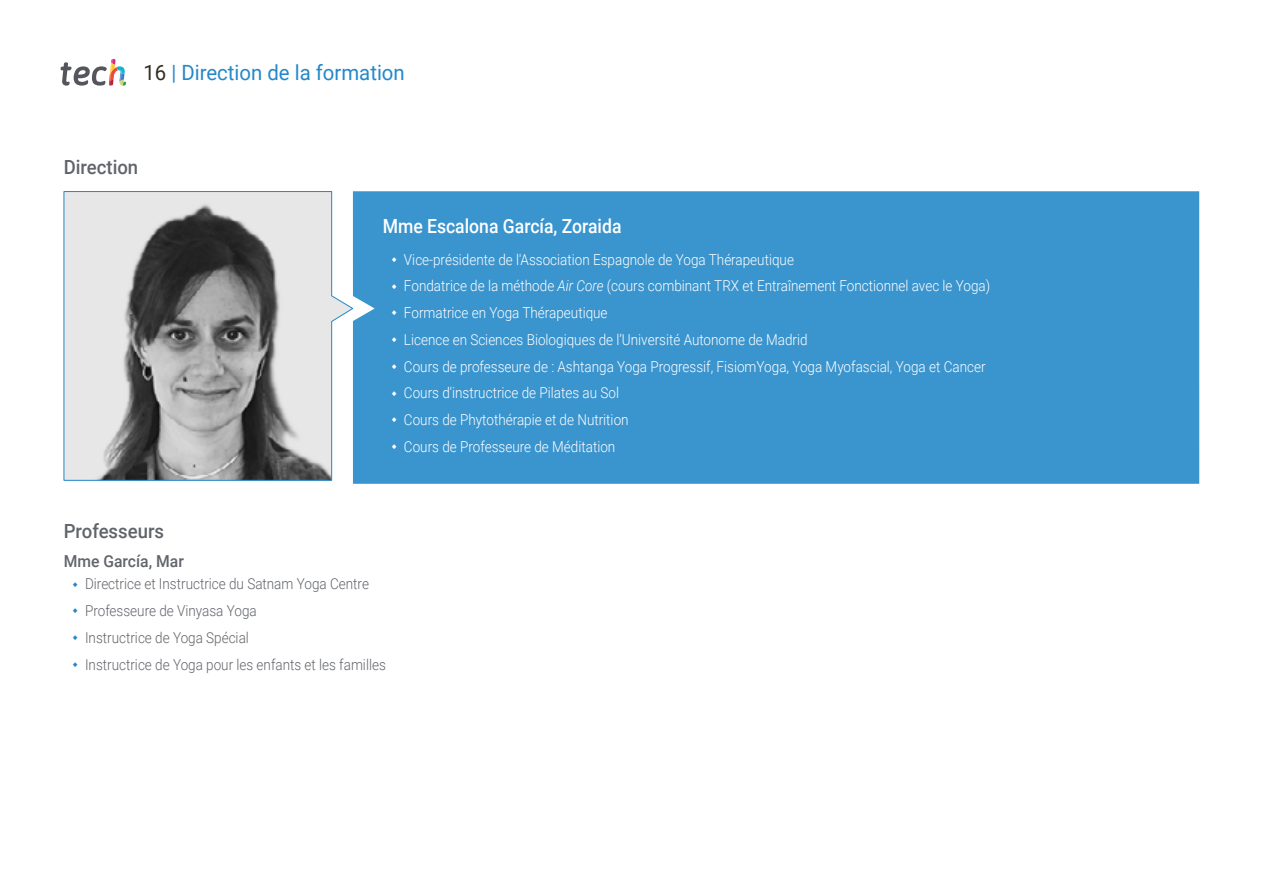
<style>
.page{position:relative;width:1263px;height:893px;background:#fff}
.page>*{position:absolute;margin:0;border:0;box-sizing:border-box;transform-origin:0 0}
.t1{font:21px "Roboto";color:#2488c9}
.t2{font:500 19.5px "Roboto";color:#fff;scale:.9 1}
.t3{font:500 19.5px "Roboto";color:#61646a;scale:.95 1}
.t4{font:500 16.5px "Roboto";color:#61646a;scale:.95 1}
.t5{font:300 15px/26.7px "Roboto";color:#fff;scale:.9 1}
.t6{font:300 15px/26.7px "Roboto";color:#61646a;scale:.9 1}
.s1{color:#312e20}
.s2{font-style:italic}
</style>
<div class="page">
<svg style="left:61px;top:59px;width:65px;height:27px"></svg>
<div style="left:353px;top:191px;width:846px;height:293px;background:#3a94ce"></div>
<svg style="left:64px;top:191px;width:289px;height:290px;background:#acadae"></svg>
<svg style="left:392px;top:257px;width:5px;height:5px"></svg>
<svg style="left:392px;top:284px;width:5px;height:5px"></svg>
<svg style="left:392px;top:310px;width:5px;height:5px"></svg>
<svg style="left:392px;top:337px;width:5px;height:5px"></svg>
<svg style="left:392px;top:364px;width:5px;height:5px"></svg>
<svg style="left:392px;top:391px;width:5px;height:5px"></svg>
<svg style="left:392px;top:417px;width:5px;height:5px"></svg>
<svg style="left:392px;top:444px;width:5px;height:5px"></svg>
<h1 class="t1" style="left:144px;top:57px;width:263px"><span class="s1">16</span> | Direction de la formation</h1>
<h2 class="t3" style="left:64px;top:154px;width:80px">Direction</h2>
<h2 class="t2" style="left:383px;top:212px;width:267px">Mme Escalona García, Zoraida</h2>
<p class="t5" style="left:404px;top:245px;width:653px">Vice-présidente de l'Association Espagnole de Yoga Thérapeutique<br>Fondatrice de la méthode <span class="s2">Air Core</span> (cours combinant TRX et Entraînement Fonctionnel avec le Yoga)<br>Formatrice en Yoga Thérapeutique<br>Licence en Sciences Biologiques de l’Université Autonome de Madrid<br>Cours de professeure de : Ashtanga Yoga Progressif, FisiomYoga, Yoga Myofascial, Yoga et Cancer Cours d'instructrice de Pilates au Sol<br>Cours de Phytothérapie et de Nutrition<br>Cours de Professeure de Méditation</p>
<h2 class="t3" style="left:64px;top:517px;width:107px">Professeurs</h2>
<p class="t4" style="left:64px;top:550px;width:128px">Mme García, Mar</p>
<p class="t6" style="left:85px;top:570px;width:336px">Directrice et Instructrice du Satnam Yoga Centre Professeure de Vinyasa Yoga<br>Instructrice de Yoga Spécial<br>Instructrice de Yoga pour les enfants et les familles</p>
</div>
